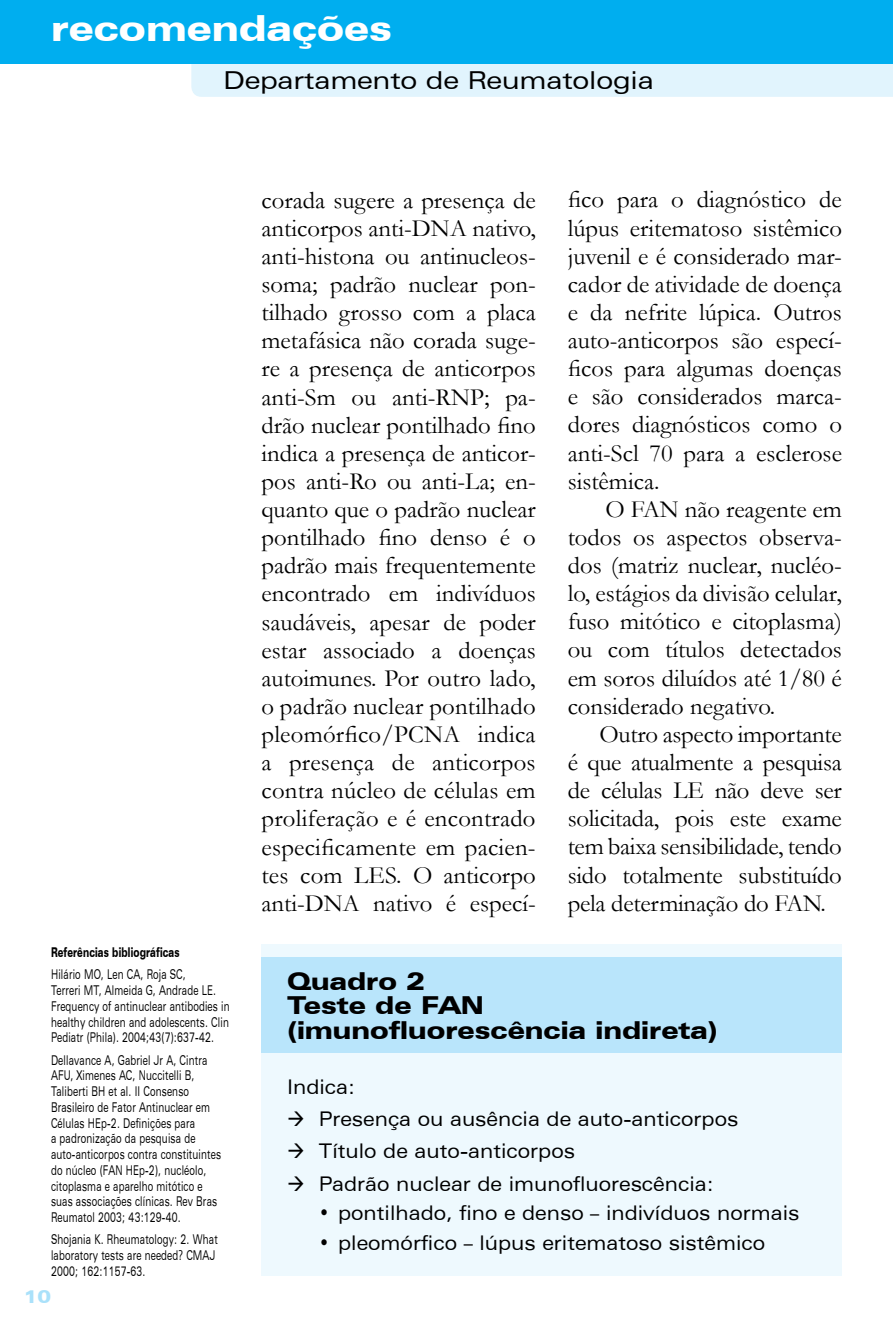
<style>
.page{position:relative;width:893px;height:1340px;background:#fff}
.page>*{position:absolute;margin:0;border:0;box-sizing:border-box;transform-origin:0 0}
.t1{font:900 expanded 36px "Zurich BT";color:#fff}
.t2{font:24.75px/28.1px "Garamond";color:#000;text-align:justify}
.t3{font:900 expanded 24.75px/24.8px "Zurich BT";color:#000}
.t4{font:expanded 24.75px "Zurich BT";letter-spacing:-.01em;color:#000}
.t5{font:expanded 20.25px/32.2px "Zurich BT";color:#000;scale:.9 1}
.t6{font:900 expanded 18px "Zurich BT";color:#aae1fa}
.t7{font:expanded 13.5px/15.8px "Zurich BT";letter-spacing:.02em;color:#000;scale:.6 1}
.t8{font:900 expanded 13.5px "Zurich BT";letter-spacing:.02em;color:#000;scale:.6 1}
</style>
<div class="page">
<div style="left:191px;top:64px;width:702px;height:33px;background:#e1f4fd"></div>
<div style="left:0;top:0;width:893px;height:64px;background:#00aeef"></div>
<div style="left:261px;top:944px;width:581px;height:332px;background:#eef9fe"></div>
<div style="left:261px;top:957px;width:581px;height:95px;background:#b9e5fb"></div>
<h1 class="t1" style="left:51px;top:7px;width:342px">recomendações</h1>
<p class="t4" style="left:223px;top:66px;width:432px">Departamento de Reumatologia</p>
<p class="t8" style="left:51px;top:944px;width:216px">Referências bibliográficas</p>
<p class="t7" style="left:51px;top:966px;width:299px">Hilário MO, Len CA, Roja SC,<br>Terreri MT, Almeida G, Andrade LE.<br>Frequency of antinuclear antibodies in healthy children and adolescents. Clin Pediatr (Phila). 2004;43(7):637-42.</p>
<p class="t7" style="left:51px;top:1051px;width:285px">Dellavance A, Gabriel Jr A, Cintra<br>AFU, Ximenes AC, Nuccitelli B,<br>Taliberti BH et al. II Consenso<br>Brasileiro de Fator Antinuclear em<br>Células HEp-2. Definições para<br>a padronização da pesquisa de auto-anticorpos contra constituintes do núcleo (FAN HEp-2), nucléolo, citoplasma e aparelho mitótico e suas associações clínicas. Rev Bras<br>Reumatol 2003; 43:129-40.</p>
<p class="t7" style="left:51px;top:1231px;width:279px">Shojania K. Rheumatology: 2. What laboratory tests are needed? CMAJ<br>2000; 162:1157-63.</p>
<p class="t6" style="left:24px;top:1285px;width:29px">10</p>
<p class="t2" style="left:261px;top:185px;width:276px">corada sugere a presença de anticorpos anti-DNA nativo, anti-histona ou antinucleos&shy;soma; padrão nuclear pon&shy;tilhado grosso com a placa metafásica não corada suge&shy;re a presença de anticorpos anti-Sm ou anti-RNP; pa&shy;drão nuclear pontilhado fino indica a presença de anticor&shy;pos anti-Ro ou anti-La; en&shy;quanto que o padrão nuclear pontilhado fino denso é o padrão mais frequentemente encontrado em indivíduos saudáveis, apesar de poder estar associado a doenças autoimunes. Por outro lado, o padrão nuclear pontilhado pleomórfico/PCNA indica a presença de anticorpos contra núcleo de células em proliferação e é encontrado especificamente em pacien&shy;tes com LES. O anticorpo anti-DNA nativo é especí-</p>
<p class="t2" style="left:568px;top:185px;width:276px">fico para o diagnóstico de lúpus eritematoso sistêmico juvenil e é considerado mar&shy;cador de atividade de doença e da nefrite lúpica. Outros auto-anticorpos são especí&shy;ficos para algumas doenças e são considerados marca&shy;dores diagnósticos como o anti-Scl 70 para a esclerose sistêmica.</p>
<p class="t2" style="left:568px;top:494px;width:276px;text-indent:38px">O FAN não reagente em todos os aspectos observa&shy;dos (matriz nuclear, nucléo&shy;lo, estágios da divisão celular, fuso mitótico e citoplasma) ou com títulos detectados em soros diluídos até 1/80 é considerado negativo.</p>
<p class="t2" style="left:568px;top:719px;width:276px;text-indent:32px">Outro aspecto importante é que atualmente a pesquisa de células LE não deve ser solicitada, pois este exame tem baixa sensibilidade, tendo sido totalmente substituído pela determinação do FAN.</p>
<p class="t3" style="left:287px;top:968px;width:432px">Quadro 2<br>Teste de FAN (imunofluorescência indireta)</p>
<p class="t5" style="left:319px;top:1071px;width:468px;text-indent:-32px">Indica:<br>Presença ou ausência de auto-anticorpos<br>Título de auto-anticorpos<br>Padrão nuclear de imunofluorescência:</p>
<p class="t5" style="left:319px;top:1197px;width:535px">• pontilhado, fino e denso – indivíduos normais</p>
<p class="t5" style="left:319px;top:1226px;width:497px">• pleomórfico – lúpus eritematoso sistêmico</p>
</div>
